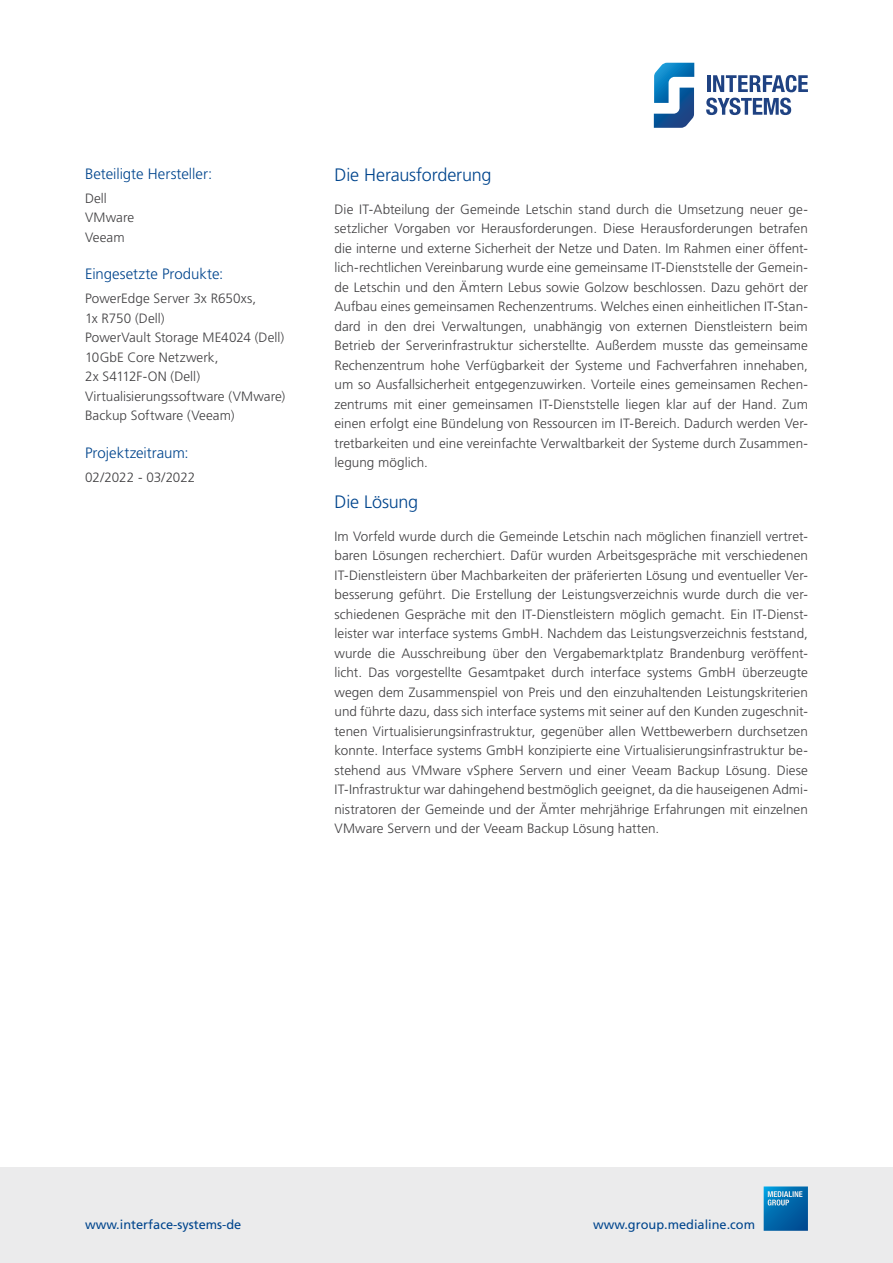
<style>
.page{position:relative;width:893px;height:1263px;background:#fff}
.page>*{position:absolute;margin:0;border:0;box-sizing:border-box;transform-origin:0 0}
.t1{font:300 18px "Frutiger LT Pro";letter-spacing:-.01em;color:#00458d}
.t2{font:300 15px "Frutiger LT Pro";color:#00458d}
.t3{font:300 13.5px/19.5px "Frutiger LT Pro";color:#414042}
.t4{font:12.75px "Frutiger LT Pro";color:#00458d}
</style>
<div class="page">
<div style="left:0;top:1167px;width:893px;height:96px;background:#ebebec"></div>
<svg style="left:764px;top:1186px;width:44px;height:45px;background:#1976b2"></svg>
<hr style="left:707px;top:75px;width:3px;height:17px;background:#1f4282">
<svg style="left:713px;top:75px;width:95px;height:17px"></svg>
<svg style="left:706px;top:98px;width:85px;height:17px"></svg>
<svg style="left:654px;top:63px;width:40px;height:65px"></svg>
<p class="t2" style="left:85px;top:165px;width:129px">Beteiligte Hersteller:</p>
<p class="t3" style="left:85px;top:189px;width:51px">Dell<br>VMware<br>Veeam</p>
<p class="t2" style="left:85px;top:266px;width:140px">Eingesetzte Produkte:</p>
<p class="t3" style="left:85px;top:289px;width:202px">PowerEdge Server 3x R650xs,<br>1x R750 (Dell)<br>PowerVault Storage ME4024 (Dell)<br>10GbE Core Netzwerk,<br>2x S4112F-ON (Dell)<br>Virtualisierungssoftware (VMware)<br>Backup Software (Veeam)</p>
<p class="t2" style="left:85px;top:444px;width:105px">Projektzeitraum:</p>
<p class="t3" style="left:85px;top:467px;width:112px">02/2022 - 03/2022</p>
<h1 class="t1" style="left:334px;top:165px;width:159px">Die Herausforderung</h1>
<p class="t3" style="left:334px;top:199px;width:475px;text-align:justify">Die IT-Abteilung der Gemeinde Letschin stand durch die Umsetzung neuer ge&shy;setzlicher Vorgaben vor Herausforderungen. Diese Herausforderungen betrafen die interne und externe Sicherheit der Netze und Daten. Im Rahmen einer öffent&shy;lich-rechtlichen Vereinbarung wurde eine gemeinsame IT-Dienststelle der Gemein&shy;de Letschin und den Ämtern Lebus sowie Golzow beschlossen. Dazu gehört der Aufbau eines gemeinsamen Rechenzentrums. Welches einen einheitlichen IT-Stan&shy;dard in den drei Verwaltungen, unabhängig von externen Dienstleistern beim Betrieb der Serverinfrastruktur sicherstellte. Außerdem musste das gemeinsame Rechenzentrum hohe Verfügbarkeit der Systeme und Fachverfahren innehaben, um so Ausfallsicherheit entgegenzuwirken. Vorteile eines gemeinsamen Rechen&shy;zentrums mit einer gemeinsamen IT-Dienststelle liegen klar auf der Hand. Zum einen erfolgt eine Bündelung von Ressourcen im IT-Bereich. Dadurch werden Ver&shy;tretbarkeiten und eine vereinfachte Verwaltbarkeit der Systeme durch Zusammen&shy;legung möglich.</p>
<h1 class="t1" style="left:334px;top:492px;width:85px">Die Lösung</h1>
<p class="t3" style="left:334px;top:526px;width:475px;text-align:justify">Im Vorfeld wurde durch die Gemeinde Letschin nach möglichen finanziell vertret&shy;baren Lösungen recherchiert. Dafür wurden Arbeitsgespräche mit verschiedenen IT-Dienstleistern über Machbarkeiten der präferierten Lösung und eventueller Ver&shy;besserung geführt. Die Erstellung der Leistungsverzeichnis wurde durch die ver&shy;schiedenen Gespräche mit den IT-Dienstleistern möglich gemacht. Ein IT-Dienst&shy;leister war interface systems GmbH. Nachdem das Leistungsverzeichnis feststand, wurde die Ausschreibung über den Vergabemarktplatz Brandenburg veröffent&shy;licht. Das vorgestellte Gesamtpaket durch interface systems GmbH überzeugte wegen dem Zusammenspiel von Preis und den einzuhaltenden Leistungskriterien und führte dazu, dass sich interface systems mit seiner auf den Kunden zugeschnit&shy;tenen Virtualisierungsinfrastruktur, gegenüber allen Wettbewerbern durchsetzen konnte. Interface systems GmbH konzipierte eine Virtualisierungsinfrastruktur be&shy;stehend aus VMware vSphere Servern und einer Veeam Backup Lösung. Diese IT-Infrastruktur war dahingehend bestmöglich geeignet, da die hauseigenen Admi&shy;nistratoren der Gemeinde und der Ämter mehrjährige Erfahrungen mit einzelnen VMware Servern und der Veeam Backup Lösung hatten.</p>
<p class="t4" style="left:85px;top:1216px;width:158px">www.interface-systems-de</p>
<p class="t4" style="left:593px;top:1216px;width:164px">www.group.medialine.com</p>
</div>
